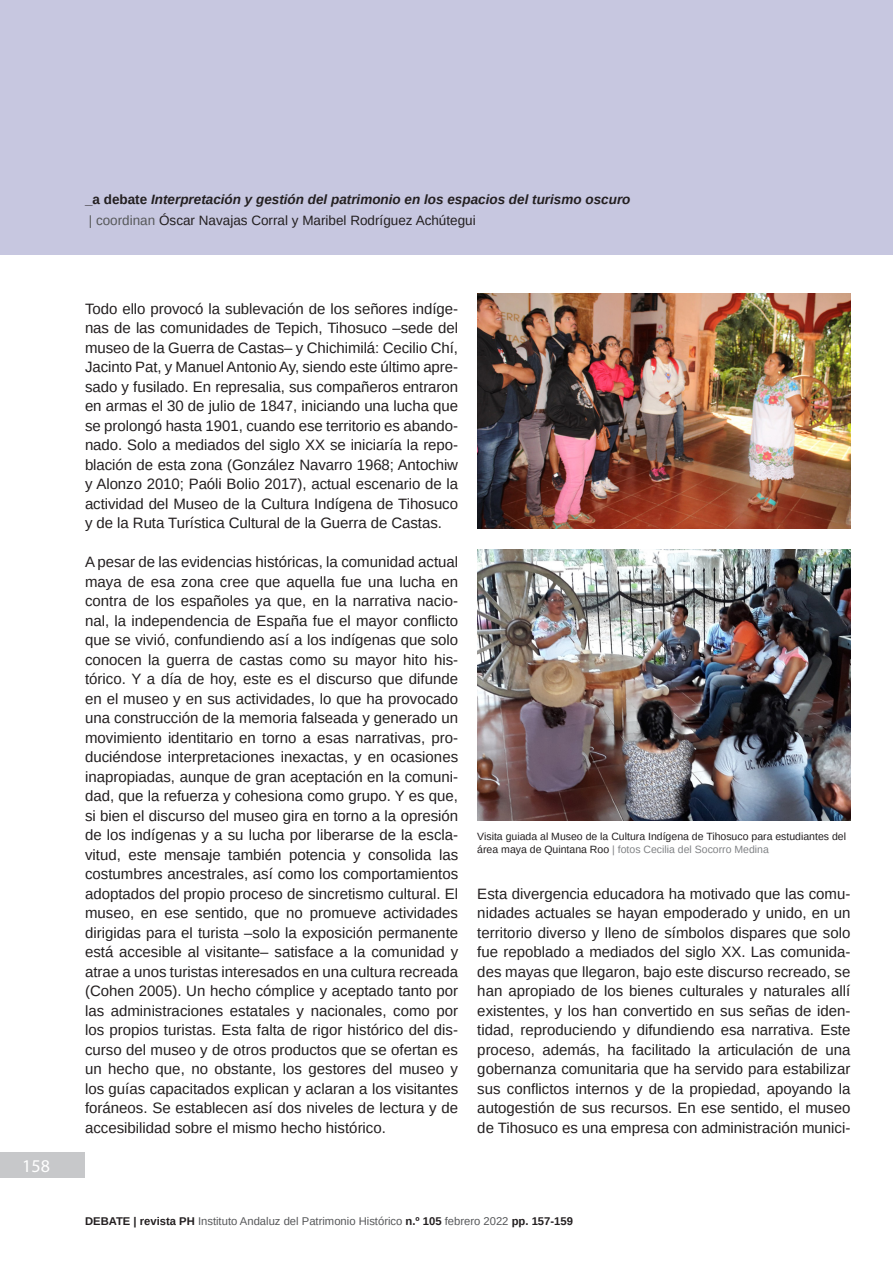
<style>
.page{position:relative;width:893px;height:1263px;background:#fff}
.page>*{position:absolute;margin:0;border:0;box-sizing:border-box;transform-origin:0 0}
.t1{font:18px "Myriad Pro";color:#fff}
.t2{font:15px/19.5px "Arimo";color:#231f20;text-align:justify}
.t3{font:italic 700 13.5px/21px "Arimo";color:#231f20}
.t4{font:11.25px "Arimo";color:#57585a}
.Pie_de_Foto{font:10.5px/12.6px "Arimo";color:#231f20}
.s1{font-style:normal}
.s2{font-weight:400;font-style:normal;color:#57585a}
.s3{font-weight:400;font-style:normal}
.s4{color:#808285}
.s5{font-weight:700;color:#231f20}
</style>
<div class="page">
<div style="left:0;top:0;width:893px;height:255px;background:#c7c7e0"></div>
<div style="left:0;top:1152px;width:85px;height:26px;background:#c7c8ca"></div>
<img style="left:477px;top:293px;width:373px;height:235px">
<img style="left:477px;top:550px;width:373px;height:271px">
<p class="t1" style="left:22px;top:1155px;width:29px">158</p>
<p class="t3" style="left:85px;top:189px;width:547px"><span class="s1">_a debate</span> Interpretación y gestión del patrimonio en los espacios del turismo oscuro <span class="s2">| coordinan</span> <span class="s3">Óscar Navajas Corral y Maribel Rodríguez Achútegui</span></p>
<p class="t2" style="left:85px;top:299px;width:375px">Todo ello provocó la sublevación de los señores indíge&shy;nas de las comunidades de Tepich, Tihosuco –sede del museo de la Guerra de Castas– y Chichimilá: Cecilio Chí, Jacinto Pat, y Manuel Antonio Ay, siendo este último apre&shy;sado y fusilado. En represalia, sus compañeros entraron en armas el 30 de julio de 1847, iniciando una lucha que se prolongó hasta 1901, cuando ese territorio es abando&shy;nado. Solo a mediados del siglo XX se iniciaría la repo&shy;blación de esta zona (González Navarro 1968; Antochiw y Alonzo 2010; Paóli Bolio 2017), actual escenario de la actividad del Museo de la Cultura Indígena de Tihosuco y de la Ruta Turística Cultural de la Guerra de Castas.</p>
<p class="t2" style="left:85px;top:552px;width:375px">A pesar de las evidencias históricas, la comunidad actual maya de esa zona cree que aquella fue una lucha en contra de los españoles ya que, en la narrativa nacio&shy;nal, la independencia de España fue el mayor conflicto que se vivió, confundiendo así a los indígenas que solo conocen la guerra de castas como su mayor hito his&shy;tórico. Y a día de hoy, este es el discurso que difunde en el museo y en sus actividades, lo que ha provocado una construcción de la memoria falseada y generado un movimiento identitario en torno a esas narrativas, pro&shy;duciéndose interpretaciones inexactas, y en ocasiones inapropiadas, aunque de gran aceptación en la comuni&shy;dad, que la refuerza y cohesiona como grupo. Y es que, si bien el discurso del museo gira en torno a la opresión de los indígenas y a su lucha por liberarse de la escla&shy;vitud, este mensaje también potencia y consolida las costumbres ancestrales, así como los comportamientos adoptados del propio proceso de sincretismo cultural. El museo, en ese sentido, que no promueve actividades dirigidas para el turista –solo la exposición permanente está accesible al visitante– satisface a la comunidad y atrae a unos turistas interesados en una cultura recreada (Cohen 2005). Un hecho cómplice y aceptado tanto por las administraciones estatales y nacionales, como por los propios turistas. Esta falta de rigor histórico del dis&shy;curso del museo y de otros productos que se ofertan es un hecho que, no obstante, los gestores del museo y los guías capacitados explican y aclaran a los visitantes foráneos. Se establecen así dos niveles de lectura y de accesibilidad sobre el mismo hecho histórico.</p>
<p class="Pie_de_Foto" style="left:477px;top:830px;width:370px">Visita guiada al Museo de la Cultura Indígena de Tihosuco para estudiantes del área maya de Quintana Roo <span class="s4">| fotos Cecilia del Socorro Medina</span></p>
<p class="t2" style="left:477px;top:884px;width:375px">Esta divergencia educadora ha motivado que las comu&shy;nidades actuales se hayan empoderado y unido, en un territorio diverso y lleno de símbolos dispares que solo fue repoblado a mediados del siglo XX. Las comunida&shy;des mayas que llegaron, bajo este discurso recreado, se han apropiado de los bienes culturales y naturales allí existentes, y los han convertido en sus señas de iden&shy;tidad, reproduciendo y difundiendo esa narrativa. Este proceso, además, ha facilitado la articulación de una gobernanza comunitaria que ha servido para estabilizar sus conflictos internos y de la propiedad, apoyando la autogestión de sus recursos. En ese sentido, el museo de Tihosuco es una empresa con administración munici-</p>
<p class="t4" style="left:85px;top:1213px;width:489px"><span class="s5">DEBATE | revista PH</span> Instituto Andaluz del Patrimonio Histórico <span class="s5">n.º 105</span> febrero 2022 <span class="s5">pp. 157-159</span></p>
</div>
